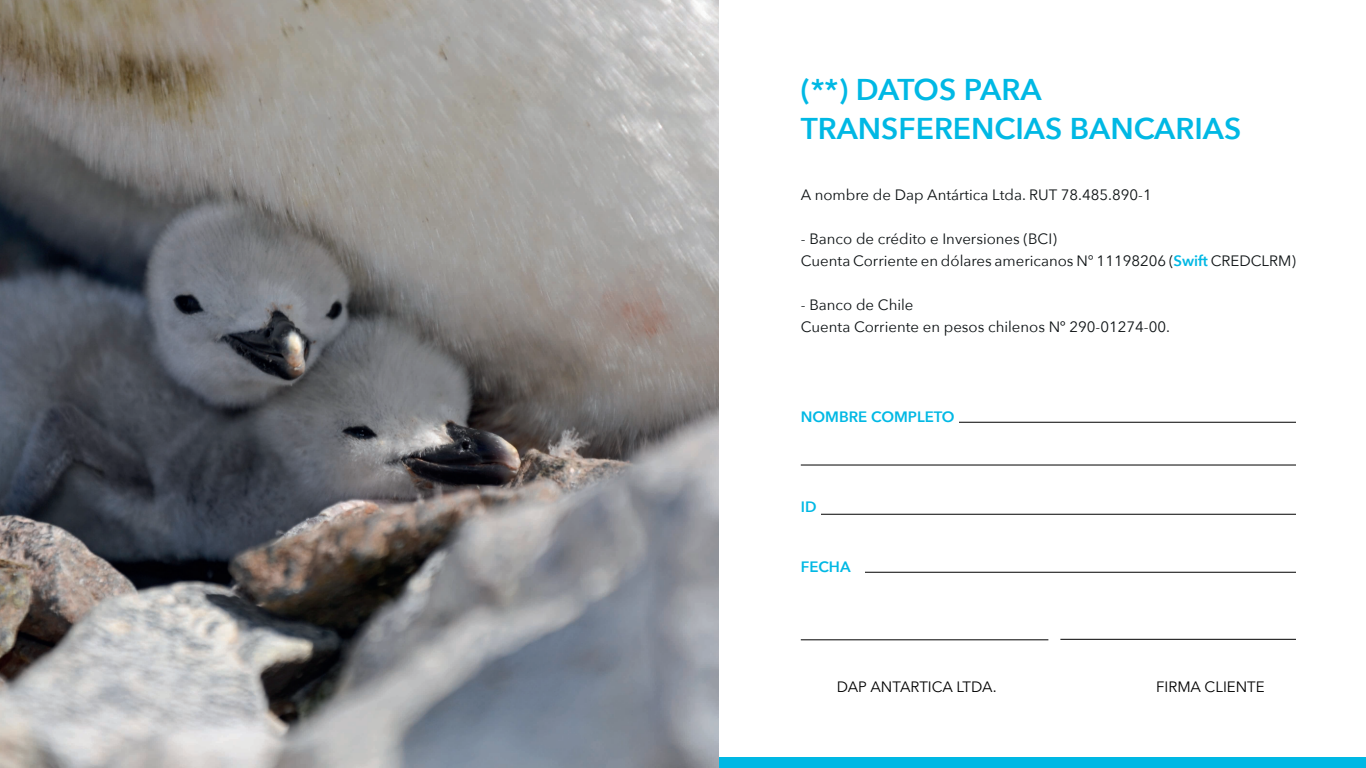
<style>
.page{position:relative;width:1366px;height:768px;background:#fff}
.page>*{position:absolute;margin:0;border:0;box-sizing:border-box;transform-origin:0 0}
.t1{font:600 30px "Avenir Next";color:#00b8e4}
.t2{font:600 30px "Avenir Next";letter-spacing:-.025em;color:#00b8e4}
.t3{font:15px "Avenir Next";color:#0d1214}
.t4{font:15px "Avenir Next";color:#000001}
.t5{font:600 15px "Avenir Next";color:#00b8e4}
.s1{font-weight:600;color:#00b8e4}
</style>
<div class="page">
<div style="left:648px;top:757px;width:718px;height:11px;background:#00b8e4"></div>
<img style="left:0;top:0;width:718px;height:768px">
<hr style="left:959px;top:422px;width:337px;height:1px;background:#000001">
<hr style="left:801px;top:465px;width:495px;height:1px;background:#000001">
<hr style="left:865px;top:572px;width:431px;height:1px;background:#000001">
<hr style="left:821px;top:514px;width:475px;height:1px;background:#000001">
<hr style="left:801px;top:640px;width:247px;height:1px;background:#000001">
<hr style="left:1060px;top:639px;width:236px;height:1px;background:#000001">
<p class="t2" style="left:801px;top:64px;width:242px">(**) DATOS PARA</p>
<p class="t1" style="left:801px;top:103px;width:442px">TRANSFERENCIAS BANCARIAS</p>
<p class="t3" style="left:801px;top:182px;width:352px">A nombre de Dap Antártica Ltda. RUT 78.485.890-1</p>
<p class="t3" style="left:801px;top:226px;width:258px">- Banco de crédito e Inversiones (BCI)</p>
<p class="t3" style="left:801px;top:248px;width:497px">Cuenta Corriente en dólares americanos N° 11198206 (<span class="s1">Swift</span> CREDCLRM)</p>
<p class="t3" style="left:801px;top:292px;width:114px">- Banco de Chile</p>
<p class="t3" style="left:801px;top:314px;width:371px">Cuenta Corriente en pesos chilenos Nº 290-01274-00.</p>
<p class="t5" style="left:801px;top:404px;width:155px">NOMBRE COMPLETO</p>
<p class="t5" style="left:801px;top:494px;width:17px">ID</p>
<p class="t5" style="left:801px;top:554px;width:51px">FECHA</p>
<p class="t4" style="left:837px;top:674px;width:161px">DAP ANTARTICA LTDA.</p>
<p class="t4" style="left:1156px;top:674px;width:110px">FIRMA CLIENTE</p>
</div>
